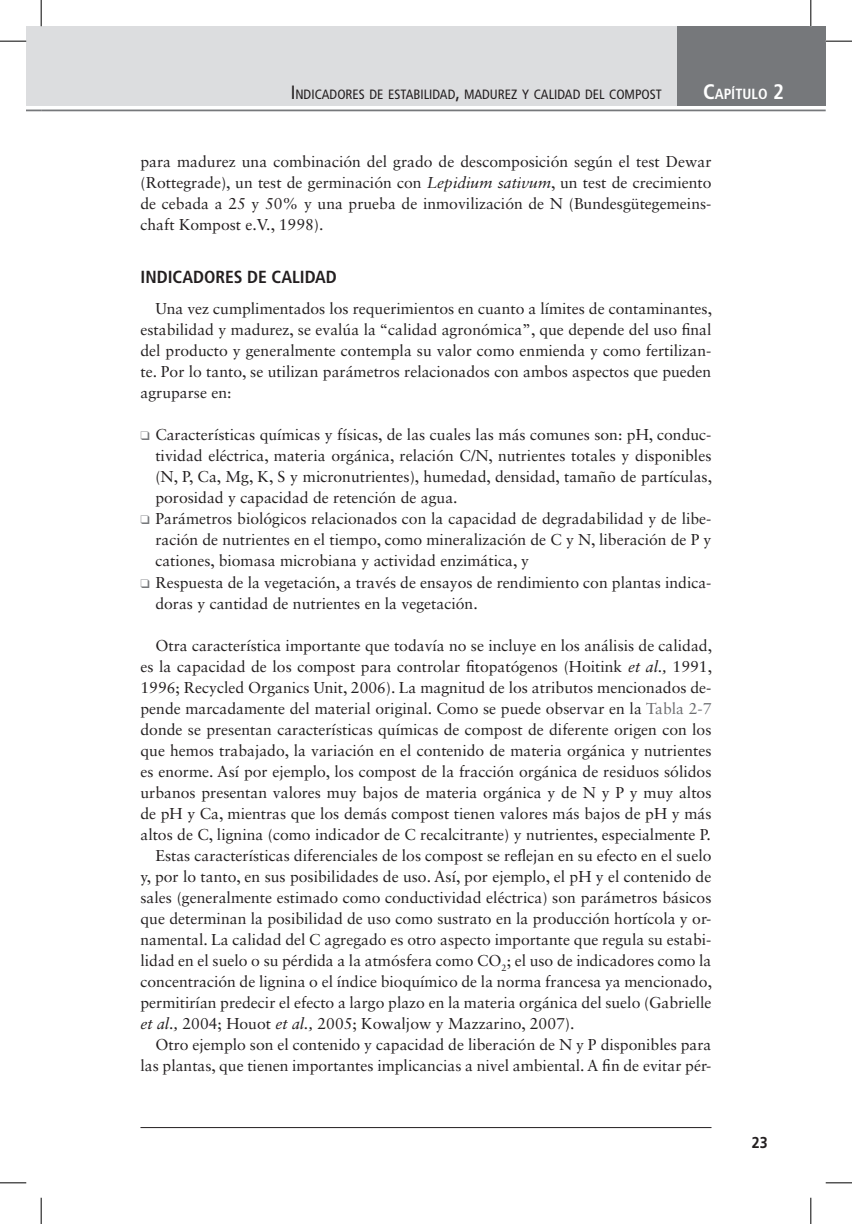
<style>
.page{position:relative;width:852px;height:1224px;background:#fff}
.page>*{position:absolute;margin:0;border:0;box-sizing:border-box;transform-origin:0 0}
.t1{font:700 condensed 17.5px "Frutiger LT Std";color:#231f20}
.t2{font:15.75px/21px "Sabon LT Std";color:#231f20;text-align:justify}
.t3{font:700 15.75px "Frutiger LT Std";color:#231f20;scale:.9 1}
.t4{font:700 condensed 14.7px "Frutiger LT Std";color:#fff}
.t5{font:condensed 13.47px "Frutiger LT Std";color:#231f20}
.s1{font-size:19.25px}
.s2{font-size:21px}
.s3{font-style:italic}
.s4{color:#76787b}
.s5{color:#6c6d70}
</style>
<div class="page">
<div style="left:676px;top:26px;width:149px;height:80px;background:#76787b"></div>
<div style="left:26px;top:26px;width:15px;height:80px;background:#dcdddf"></div>
<div style="left:41px;top:26px;width:635px;height:80px;background:#dcdddf"></div>
<svg style="left:26px;top:109px;width:15px;height:2px"></svg>
<hr style="left:41px;top:109px;width:784px;height:2px;background:#76787b">
<hr style="left:140px;top:1127px;width:571px;height:1px;background:#231f20">
<svg style="left:0;top:41px;width:26px;height:1px"></svg>
<svg style="left:825px;top:41px;width:26px;height:1px"></svg>
<svg style="left:0;top:1182px;width:26px;height:1px"></svg>
<svg style="left:825px;top:1182px;width:26px;height:1px"></svg>
<svg style="left:41px;top:0;width:1px;height:26px"></svg>
<svg style="left:41px;top:1197px;width:1px;height:26px"></svg>
<svg style="left:810px;top:0;width:1px;height:26px"></svg>
<svg style="left:810px;top:1197px;width:1px;height:26px"></svg>
<p class="t5" style="left:290px;top:89px;width:372px"><span class="s1">I</span>NDICADORES DE ESTABILIDAD<span class="s1">,</span> MADUREZ Y CALIDAD DEL COMPOST</p>
<p class="t4" style="left:702px;top:88px;width:82px"><span class="s2">C</span>APÍTULO <span class="s2">2</span></p>
<p class="t2" style="left:140px;top:153px;width:572px">para madurez una combinación del grado de descomposición según el test Dewar (Rottegrade), un test de germinación con <span class="s3">Lepidium sativum</span>, un test de crecimiento de cebada a 25 y 50% y una prueba de inmovilización de N (Bundesgütegemeins&shy;chaft Kompost e.V., 1998).</p>
<p class="t1" style="left:140px;top:270px;width:198px">INDICADORES DE CALIDAD</p>
<p class="t2" style="left:140px;top:300px;width:573px;text-indent:15px">Una vez cumplimentados los requerimientos en cuanto a límites de contaminantes, estabilidad y madurez, se evalúa la “calidad agronómica”, que depende del uso final del producto y generalmente contempla su valor como enmienda y como fertilizan&shy;te. Por lo tanto, se utilizan parámetros relacionados con ambos aspectos que pueden agruparse en:</p>
<p class="t2" style="left:155px;top:426px;width:558px;text-indent:-15px"><span class="s4">❑</span> Características químicas y físicas, de las cuales las más comunes son: pH, conduc&shy;tividad eléctrica, materia orgánica, relación C/N, nutrientes totales y disponibles (N, P, Ca, Mg, K, S y micronutrientes), humedad, densidad, tamaño de partículas, porosidad y capacidad de retención de agua.</p>
<p class="t2" style="left:155px;top:510px;width:557px;text-indent:-15px"><span class="s4">❑</span> Parámetros biológicos relacionados con la capacidad de degradabilidad y de libe&shy;ración de nutrientes en el tiempo, como mineralización de C y N, liberación de P y cationes, biomasa microbiana y actividad enzimática, y</p>
<p class="t2" style="left:155px;top:573px;width:557px;text-indent:-15px"><span class="s4">❑</span> Respuesta de la vegetación, a través de ensayos de rendimiento con plantas indica&shy;doras y cantidad de nutrientes en la vegetación.</p>
<p class="t2" style="left:155px;top:636px;width:558px">Otra característica importante que todavía no se incluye en los análisis de calidad,</p>
<p class="t2" style="left:140px;top:657px;width:573px">es la capacidad de los compost para controlar fitopatógenos (Hoitink <span class="s3">et al.,</span> 1991,</p>
<p class="t2" style="left:140px;top:678px;width:572px">1996; Recycled Organics Unit, 2006). La magnitud de los atributos mencionados de-</p>
<p class="t2" style="left:140px;top:699px;width:572px">pende marcadamente del material original. Como se puede observar en la <span class="s5">Tabla 2-7</span></p>
<p class="t2" style="left:140px;top:720px;width:572px">donde se presentan características químicas de compost de diferente origen con los</p>
<p class="t2" style="left:140px;top:741px;width:572px">que hemos trabajado, la variación en el contenido de materia orgánica y nutrientes</p>
<p class="t2" style="left:140px;top:762px;width:572px">es enorme. Así por ejemplo, los compost de la fracción orgánica de residuos sólidos</p>
<p class="t2" style="left:140px;top:783px;width:572px">urbanos presentan valores muy bajos de materia orgánica y de N y P y muy altos</p>
<p class="t2" style="left:140px;top:804px;width:572px">de pH y Ca, mientras que los demás compost tienen valores más bajos de pH y más</p>
<p class="t2" style="left:140px;top:825px;width:571px">altos de C, lignina (como indicador de C recalcitrante) y nutrientes, especialmente P.</p>
<p class="t2" style="left:155px;top:846px;width:557px">Estas características diferenciales de los compost se reflejan en su efecto en el suelo</p>
<p class="t2" style="left:140px;top:867px;width:572px">y, por lo tanto, en sus posibilidades de uso. Así, por ejemplo, el pH y el contenido de</p>
<p class="t2" style="left:140px;top:888px;width:572px">sales (generalmente estimado como conductividad eléctrica) son parámetros básicos</p>
<p class="t2" style="left:140px;top:909px;width:572px">que determinan la posibilidad de uso como sustrato en la producción hortícola y or-</p>
<p class="t2" style="left:140px;top:930px;width:572px">namental. La calidad del C agregado es otro aspecto importante que regula su estabi-</p>
<p class="t2" style="left:140px;top:951px;width:572px">lidad en el suelo o su pérdida a la atmósfera como CO<sub>2</sub>; el uso de indicadores como la</p>
<p class="t2" style="left:140px;top:972px;width:573px">concentración de lignina o el índice bioquímico de la norma francesa ya mencionado,</p>
<p class="t2" style="left:140px;top:993px;width:572px">permitirían predecir el efecto a largo plazo en la materia orgánica del suelo (Gabrielle</p>
<p class="t2" style="left:140px;top:1014px;width:435px"><span class="s3">et al.,</span> 2004; Houot <span class="s3">et al.,</span> 2005; Kowaljow y Mazzarino, 2007).</p>
<p class="t2" style="left:155px;top:1035px;width:557px">Otro ejemplo son el contenido y capacidad de liberación de N y P disponibles para</p>
<p class="t2" style="left:140px;top:1056px;width:572px">las plantas, que tienen importantes implicancias a nivel ambiental. A fin de evitar pér-</p>
<p class="t3" style="left:751px;top:1136px;width:19px">23</p>
</div>
